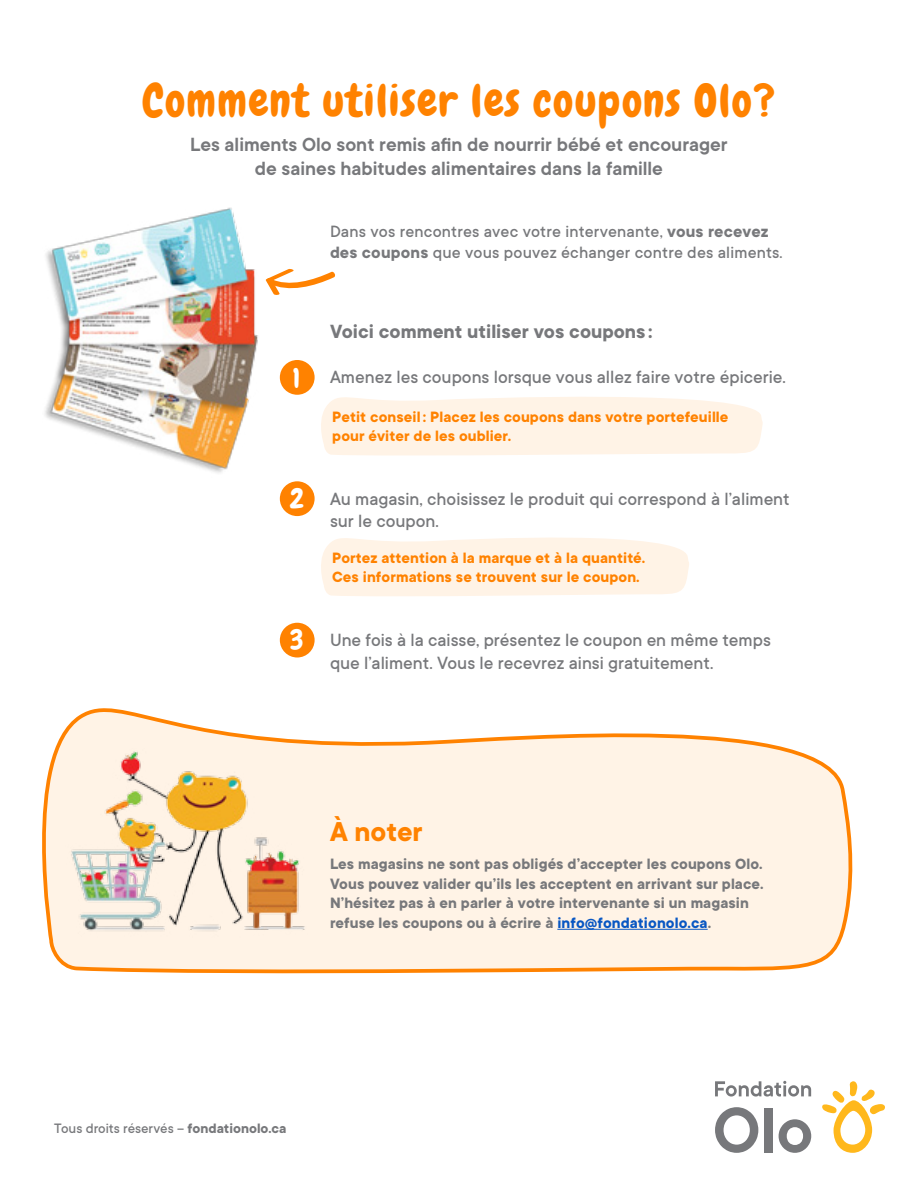
<style>
.page{position:relative;width:918px;height:1188px;background:#fff}
.page>*{position:absolute;margin:0;border:0;box-sizing:border-box;transform-origin:0 0}
.t1{font:45px "Chewy";letter-spacing:.03em;color:#ff8200}
.t2{font:700 30px "TT Commons";color:#ff8200}
.t3{font:28.05px "Chewy";color:#fff}
.t4{font:600 21px/24px "TT Commons";color:#77787b;text-align:center}
.t5{font:700 21px "TT Commons";color:#77787b}
.t6{font:500 19.5px/22.5px "TT Commons";color:#77787b}
.t7{font:500 18px/21px "TT Commons";letter-spacing:.01em;color:#77787b}
.t8{font:700 16.5px/19.5px "TT Commons";letter-spacing:.005em;color:#77787b}
.t9{font:700 16.5px/19.5px "TT Commons";letter-spacing:.005em;color:#ff8200}
.t10{font:500 15px "TT Commons";color:#77787b}
.s1{font-weight:700}
.s2{color:#0957c3}
</style>
<div class="page">
<svg style="left:715px;top:1081px;width:96px;height:16px"></svg>
<svg style="left:715px;top:1107px;width:43px;height:46px"></svg>
<div style="left:764px;top:1108px;width:9px;height:44px;background:#77787b"></div>
<svg style="left:779px;top:1119px;width:32px;height:34px"></svg>
<svg style="left:822px;top:1081px;width:63px;height:72px"></svg>
<svg style="left:42px;top:708px;width:811px;height:266px"></svg>
<svg style="left:321px;top:397px;width:442px;height:59px;background:#fff3e7"></svg>
<svg style="left:321px;top:537px;width:368px;height:59px;background:#fff3e7"></svg>
<div style="left:280px;top:360px;width:35px;height:35px;background:#ff8200;border-radius:50%"></div>
<div style="left:280px;top:481px;width:35px;height:35px;background:#ff8200;border-radius:50%"></div>
<div style="left:280px;top:623px;width:35px;height:35px;background:#ff8200;border-radius:50%"></div>
<hr style="left:557px;top:929px;width:151px;height:1px;background:#0957c3">
<img style="left:66px;top:748px;width:253px;height:197px">
<svg style="left:267px;top:268px;width:68px;height:27px"></svg>
<img style="left:45px;top:207px;width:222px;height:266px">
<h1 class="t1" style="left:143px;top:72px;width:634px">Comment utiliser les coupons Olo?</h1>
<p class="t4" style="left:190px;top:133px;width:539px">Les aliments Olo sont remis afin de nourrir bébé et encourager de saines habitudes alimentaires dans la famille</p>
<p class="t7" style="left:330px;top:222px;width:454px">Dans vos rencontres avec votre intervenante, <span class="s1">vous recevez des coupons</span> que vous pouvez échanger contre des aliments.</p>
<p class="t5" style="left:330px;top:320px;width:324px">Voici comment utiliser vos coupons :</p>
<h3 class="t3" style="left:293px;top:360px;width:9px">1</h3>
<p class="t6" style="left:330px;top:366px;width:457px">Amenez les coupons lorsque vous allez faire votre épicerie.</p>
<p class="t9" style="left:332px;top:407px;width:398px">Petit conseil : Placez les coupons dans votre portefeuille pour éviter de les oublier.</p>
<h3 class="t3" style="left:290px;top:480px;width:16px">2</h3>
<p class="t6" style="left:330px;top:488px;width:461px">Au magasin, choisissez le produit qui correspond à l’aliment sur le coupon.</p>
<p class="t9" style="left:332px;top:548px;width:315px">Portez attention à la marque et à la quantité.<br>Ces informations se trouvent sur le coupon.</p>
<h3 class="t3" style="left:290px;top:622px;width:15px">3</h3>
<p class="t6" style="left:330px;top:629px;width:442px">Une fois à la caisse, présentez le coupon en même temps que l’aliment. Vous le recevrez ainsi gratuitement.</p>
<h2 class="t2" style="left:330px;top:815px;width:94px">À noter</h2>
<p class="t8" style="left:330px;top:855px;width:435px">Les magasins ne sont pas obligés d’accepter les coupons Olo.<br>Vous pouvez valider qu’ils les acceptent en arrivant sur place.<br>N’hésitez pas à en parler à votre intervenante si un magasin refuse les coupons ou à écrire à <span class="s2">info@fondationolo.ca</span>.</p>
<p class="t10" style="left:54px;top:1120px;width:234px">Tous droits réservés – <span class="s1">fondationolo.ca</span></p>
</div>
